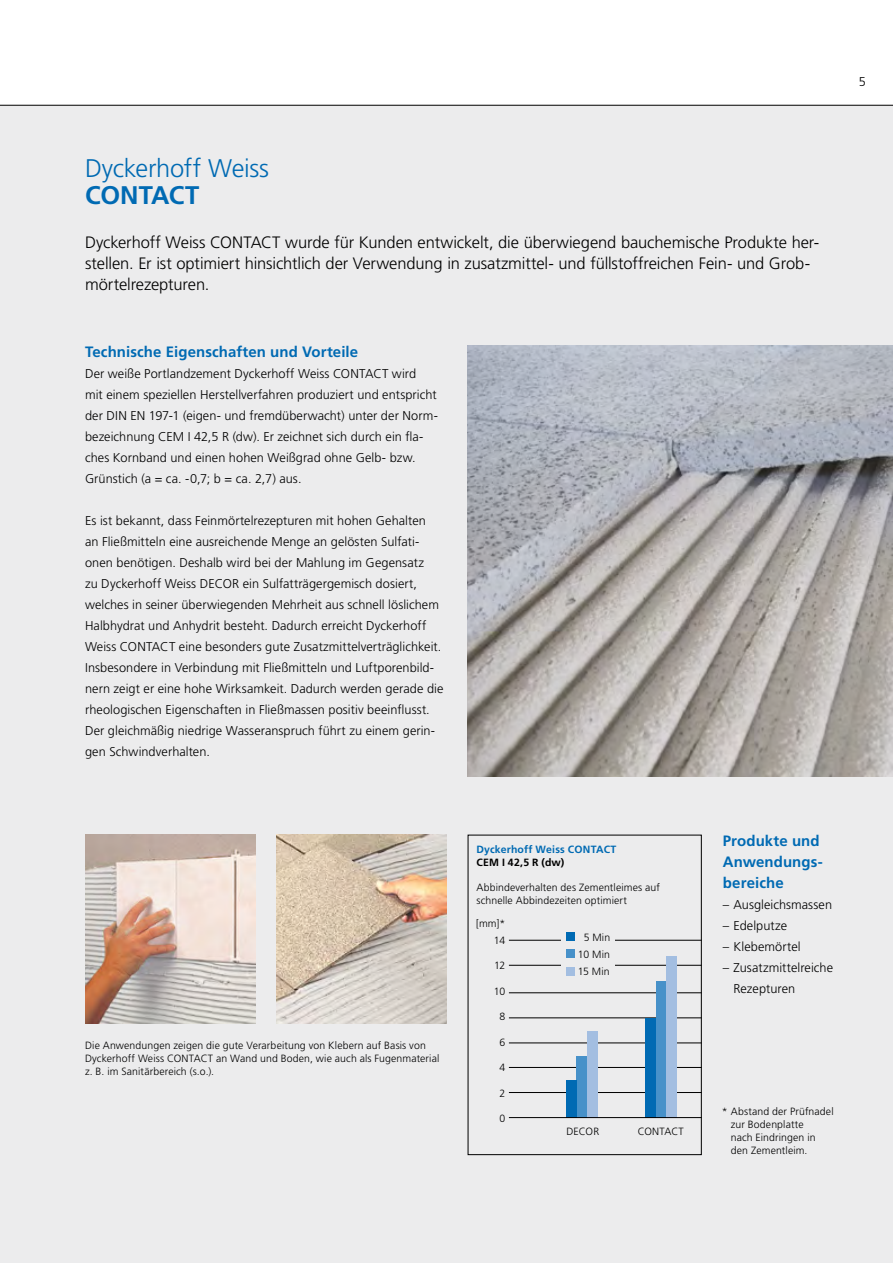
<style>
.page{position:relative;width:893px;height:1263px;background:#fff}
.page>*{position:absolute;margin:0;border:0;box-sizing:border-box;transform-origin:0 0}
.t1{font:300 25.5px "Frutiger LT Std";letter-spacing:-.01em;color:#006ab3}
.t2{font:700 25.5px "Frutiger LT Std";letter-spacing:-.005em;color:#006ab3}
.t3{font:300 16.5px/21px "Frutiger LT Std";letter-spacing:-.005em;color:#000}
.t4{font:700 15px/21px "Frutiger LT Std";letter-spacing:.005em;color:#006ab3}
.t5{font:300 12.75px/21px "Frutiger LT Std";letter-spacing:.005em;color:#000}
.t6{font:300 10.5px/12.9px "Frutiger LT Std";letter-spacing:.01em;color:#000}
.t7{font:700 10.5px "Frutiger LT Std";letter-spacing:.02em;color:#006ab3}
.t8{font:700 10.5px "Frutiger LT Std";letter-spacing:.025em;color:#000}
</style>
<div class="page">
<div style="left:0;top:105px;width:893px;height:1158px;background:#ececed"></div>
<hr style="left:0;top:105px;width:893px;height:1px;background:#000">
<div style="left:468px;top:835px;width:234px;height:320px;border:1px solid #000"></div>
<hr style="left:509px;top:965px;width:193px;height:1px;background:#000">
<hr style="left:509px;top:992px;width:193px;height:1px;background:#000">
<hr style="left:509px;top:1017px;width:193px;height:1px;background:#000">
<hr style="left:509px;top:1042px;width:193px;height:1px;background:#000">
<hr style="left:509px;top:1067px;width:193px;height:1px;background:#000">
<hr style="left:509px;top:1092px;width:193px;height:1px;background:#000">
<div style="left:577px;top:1056px;width:10px;height:62px;background:#4791c9"></div>
<div style="left:566px;top:1080px;width:11px;height:38px;background:#006ab3"></div>
<div style="left:587px;top:1031px;width:11px;height:87px;background:#a3bee1"></div>
<div style="left:656px;top:981px;width:10px;height:137px;background:#4791c9"></div>
<div style="left:645px;top:1019px;width:11px;height:99px;background:#006ab3"></div>
<div style="left:666px;top:956px;width:11px;height:162px;background:#a3bee1"></div>
<hr style="left:509px;top:940px;width:193px;height:1px;background:#000">
<hr style="left:509px;top:1117px;width:193px;height:1px;background:#000">
<div style="left:561px;top:932px;width:53px;height:49px;background:#ececed"></div>
<div style="left:567px;top:932px;width:8px;height:9px;background:#006ab3"></div>
<div style="left:567px;top:950px;width:8px;height:8px;background:#4791c9"></div>
<div style="left:567px;top:967px;width:8px;height:8px;background:#a3bee1"></div>
<img style="left:468px;top:345px;width:425px;height:432px">
<img style="left:85px;top:834px;width:170px;height:190px">
<img style="left:276px;top:834px;width:170px;height:190px">
<h1 class="t1" style="left:85px;top:153px;width:186px">Dyckerhoff Weiss</h1>
<h1 class="t2" style="left:85px;top:180px;width:116px">CONTACT</h1>
<p class="t3" style="left:85px;top:232px;width:736px">Dyckerhoff Weiss CONTACT wurde für Kunden entwickelt, die überwiegend bauchemische Produkte her&shy;stellen. Er ist optimiert hinsichtlich der Verwendung in zusatzmittel- und füllstoffreichen Fein- und Grob&shy;mörtelrezepturen.</p>
<p class="t4" style="left:85px;top:341px;width:275px">Technische Eigenschaften und Vorteile</p>
<p class="t5" style="left:85px;top:363px;width:353px">Der weiße Portlandzement Dyckerhoff Weiss CONTACT wird mit einem speziellen Herstellverfahren produziert und entspricht der DIN EN 197-1 (eigen- und fremdüberwacht) unter der Norm&shy;bezeichnung CEM I 42,5 R (dw). Er zeichnet sich durch ein fla&shy;ches Kornband und einen hohen Weißgrad ohne Gelb- bzw.<br>Grünstich (a = ca. -0,7; b = ca. 2,7) aus.</p>
<p class="t5" style="left:85px;top:510px;width:360px">Es ist bekannt, dass Feinmörtelrezepturen mit hohen Gehalten<br>an Fließmitteln eine ausreichende Menge an gelösten Sulfati&shy;onen benötigen. Deshalb wird bei der Mahlung im Gegensatz<br>zu Dyckerhoff Weiss DECOR ein Sulfatträgergemisch dosiert, welches in seiner überwiegenden Mehrheit aus schnell löslichem Halbhydrat und Anhydrit besteht. Dadurch erreicht Dyckerhoff Weiss CONTACT eine besonders gute Zusatzmittelverträglichkeit.<br>Insbesondere in Verbindung mit Fließmitteln und Luftporenbild&shy;nern zeigt er eine hohe Wirksamkeit. Dadurch werden gerade die rheologischen Eigenschaften in Fließmassen positiv beeinflusst.<br>Der gleichmäßig niedrige Wasseranspruch führt zu einem gerin&shy;gen Schwindverhalten.</p>
<p class="t5" style="left:859px;top:71px;width:9px">5</p>
<p class="t6" style="left:85px;top:1039px;width:356px">Die Anwendungen zeigen die gute Verarbeitung von Klebern auf Basis von<br>Dyckerhoff Weiss CONTACT an Wand und Boden, wie auch als Fugenmaterial z. B. im Sanitärbereich (s.o.).</p>
<p class="t7" style="left:476px;top:843px;width:142px">Dyckerhoff Weiss CONTACT</p>
<p class="t8" style="left:476px;top:856px;width:90px">CEM I 42,5 R (dw)</p>
<p class="t6" style="left:476px;top:881px;width:185px">Abbindeverhalten des Zementleimes auf schnelle Abbindezeiten optimiert</p>
<p class="t6" style="left:476px;top:914px;width:30px;line-height:17.2px;text-align:right">[mm]*<br>14</p>
<p class="t6" style="left:494px;top:959px;width:13px">12</p>
<p class="t6" style="left:494px;top:985px;width:13px">10</p>
<p class="t6" style="left:499px;top:1010px;width:7px">8</p>
<p class="t6" style="left:499px;top:1036px;width:7px">6</p>
<p class="t6" style="left:499px;top:1061px;width:7px">4</p>
<p class="t6" style="left:499px;top:1087px;width:7px">2</p>
<p class="t6" style="left:499px;top:1112px;width:7px">0</p>
<p class="t6" style="left:578px;top:928px;width:34px;line-height:17.2px;text-align:center">5 Min<br>10 Min<br>15 Min</p>
<p class="t6" style="left:566px;top:1125px;width:34px">DECOR</p>
<p class="t6" style="left:638px;top:1125px;width:48px">CONTACT</p>
<p class="t4" style="left:723px;top:830px;width:101px">Produkte und<br>Anwendungs&shy;bereiche</p>
<p class="t5" style="left:723px;top:894px;width:111px">– Ausgleichsmassen</p>
<p class="t5" style="left:723px;top:915px;width:66px">– Edelputze</p>
<p class="t5" style="left:723px;top:936px;width:79px">– Klebemörtel</p>
<p class="t5" style="left:733px;top:957px;width:101px;text-indent:-11px">– Zusatzmittelreiche<br>Rezepturen</p>
<p class="t6" style="left:731px;top:1105px;width:104px;text-indent:-9px">* Abstand der Prüfnadel zur Bodenplatte<br>nach Eindringen in den Zementleim.</p>
</div>
